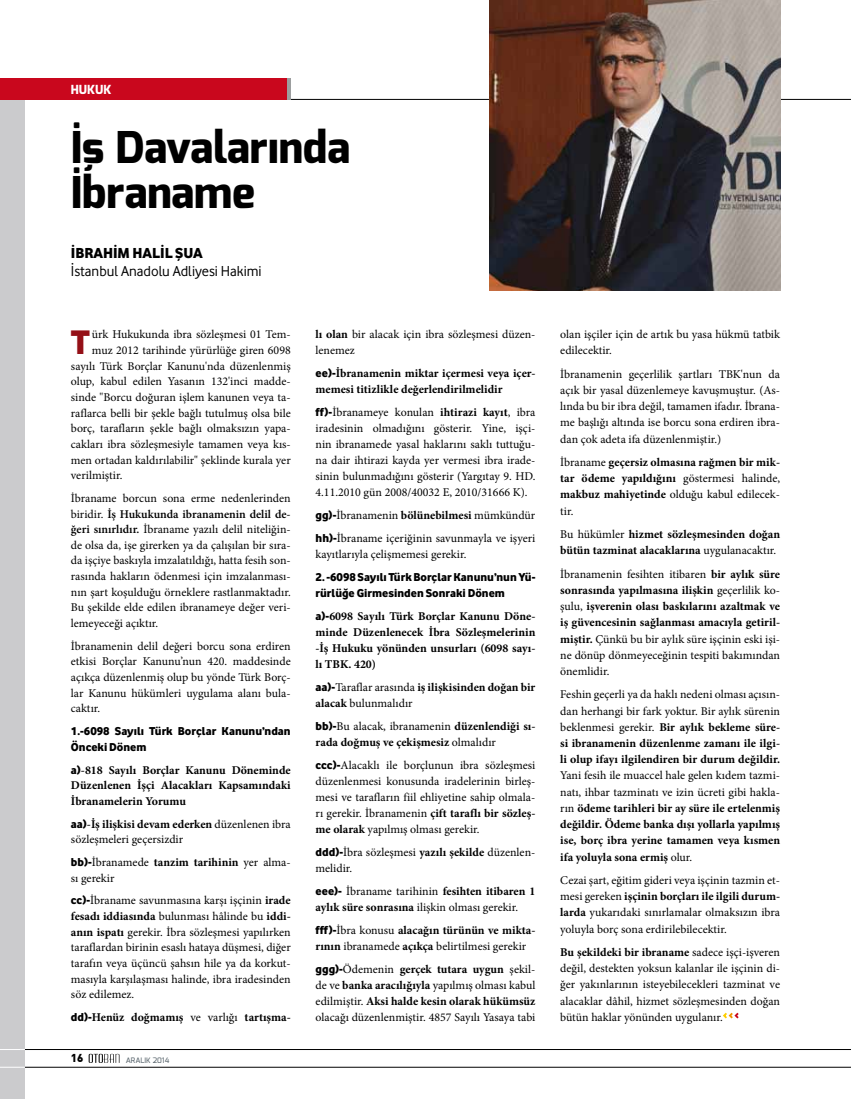
<style>
.page{position:relative;width:851px;height:1099px;background:#fff}
.page>*{position:absolute;margin:0;border:0;box-sizing:border-box;transform-origin:0 0}
.t1{font:800 43.75px/45px "Exo";color:#000}
.t2{font:35.25px "Vodafone Ex B";color:#941017}
.t3{font:15px "Vodafone Rg";color:#000}
.t4{font:15px "Vodafone Ex B";color:#000}
.t5{font:800 12.5px "Exo";color:#fff}
.t6{font:11.88px/16.2px "Minion Pro";color:#000;text-align:justify}
.t7{font:700 11.88px/16.2px "Minion Pro";color:#000;text-align:justify}
.t8{font:11.88px/15.6px "Vodafone Ex B";color:#000}
.t9{font:900 11.25px "DIN";color:#000}
.t10{font:500 7.5px "Exo";color:#5a666e}
.s1{font-weight:600}
.s2{font-family:"Vodafone Ex B";font-weight:400}
.s3{font-family:"Vodafone Ex B"}
.s4{font-weight:700}
.s5{font-weight:400}
</style>
<div class="page">
<hr style="left:0;top:1066px;width:850px;height:1px;background:#000">
<hr style="left:0;top:1049px;width:850px;height:1px;background:#000">
<div style="left:0;top:99px;width:25px;height:999px;background:#cbcbcd"></div>
<svg style="left:0;top:1066px;width:24px;height:1px"></svg>
<svg style="left:0;top:1049px;width:25px;height:1px"></svg>
<hr style="left:0;top:99px;width:850px;height:1px;background:#000">
<svg style="left:0;top:99px;width:25px;height:1px"></svg>
<div style="left:0;top:78px;width:291px;height:21px;background:#c9071d"></div>
<hr style="left:287px;top:78px;width:4px;height:21px;background:#9c9e9f">
<svg style="left:89px;top:1053px;width:30px;height:9px"></svg>
<svg style="left:723px;top:1012px;width:16px;height:7px"></svg>
<img style="left:489px;top:0;width:291px;height:291px">
<p class="t5" style="left:71px;top:81px;width:42px">HUKUK</p>
<h1 class="t1" style="left:71px;top:125px;width:280px">İş Davalarında<br>İbraname</h1>
<p class="t4" style="left:71px;top:244px;width:133px">İBRAHİM HALİL ŞUA</p>
<p class="t3" style="left:71px;top:263px;width:192px">İstanbul Anadolu Adliyesi Hakimi</p>
<h2 class="t2" style="left:71px;top:320px;width:21px">T</h2>
<p class="t6" style="left:92px;top:326px;width:200px">ürk Hukukunda ibra sözleşmesi 01 Tem-</p>
<p class="t6" style="left:92px;top:342px;width:200px">muz 2012 tarihinde yürürlüğe giren 6098</p>
<p class="t6" style="left:71px;top:358px;width:221px">sayılı Türk Borçlar Kanunu'nda düzenlenmiş</p>
<p class="t6" style="left:71px;top:373px;width:221px">olup, kabul edilen Yasanın 132'inci madde-</p>
<p class="t6" style="left:71px;top:389px;width:221px">sinde "Borcu doğuran işlem kanunen veya ta-</p>
<p class="t6" style="left:71px;top:404px;width:221px">raflarca belli bir şekle bağlı tutulmuş olsa bile</p>
<p class="t6" style="left:71px;top:420px;width:221px">borç, tarafların şekle bağlı olmaksızın yapa-</p>
<p class="t6" style="left:71px;top:436px;width:221px">cakları ibra sözleşmesiyle tamamen veya kıs-</p>
<p class="t6" style="left:71px;top:451px;width:221px">men ortadan kaldırılabilir" şeklinde kurala yer</p>
<p class="t6" style="left:71px;top:467px;width:53px">verilmiştir.</p>
<p class="t6" style="left:71px;top:490px;width:221px;line-height:15.6px">İbraname borcun sona erme nedenlerinden biridir. <span class="s1">İş Hukukunda ibranamenin delil de&shy;ğeri sınırlıdır.</span> İbraname yazılı delil niteliğin&shy;de olsa da, işe girerken ya da çalışılan bir sıra&shy;da işçiye baskıyla imzalatıldığı, hatta fesih son&shy;rasında hakların ödenmesi için imzalanması&shy;nın şart koşulduğu örneklere rastlanmaktadır.<br>Bu şekilde elde edilen ibranameye değer veri&shy;lemeyeceği açıktır.</p>
<p class="t6" style="left:71px;top:638px;width:221px;line-height:15.6px">İbranamenin delil değeri borcu sona erdiren etkisi Borçlar Kanunu’nun 420. maddesinde açıkça düzenlenmiş olup bu yönde Türk Borç&shy;lar Kanunu hükümleri uygulama alanı bula&shy;caktır.</p>
<p class="t8" style="left:71px;top:723px;width:221px">1.-6098 Sayılı Türk Borçlar Kanunu’ndan<br>Önceki Dönem</p>
<p class="t7" style="left:71px;top:761px;width:221px;line-height:15.6px"><span class="s2">a)</span>-818 Sayılı Borçlar Kanunu Döneminde Düzenlenen İşçi Alacakları Kapsamındaki İbranamelerin Yorumu</p>
<p class="t6" style="left:71px;top:816px;width:221px;line-height:15.6px"><span class="s3">aa)</span><span class="s4">-İş ilişkisi devam ederken</span> düzenlenen ibra sözleşmeleri geçersizdir</p>
<p class="t6" style="left:71px;top:854px;width:221px;line-height:15.6px"><span class="s3">bb)-</span>İbranamede <span class="s4">tanzim tarihinin</span> yer alma&shy;sı gerekir</p>
<p class="t6" style="left:71px;top:892px;width:221px;line-height:15.6px"><span class="s3">cc)-</span>İbraname savunmasına karşı işçinin <span class="s4">irade fesadı iddiasında</span> bulunması hâlinde bu <span class="s4">iddi&shy;anın ispatı</span> gerekir. İbra sözleşmesi yapılırken taraflardan birinin esaslı hataya düşmesi, diğer tarafın veya üçüncü şahsın hile ya da korkut&shy;masıyla karşılaşması halinde, ibra iradesinden söz edilemez.</p>
<p class="t7" style="left:71px;top:1008px;width:221px"><span class="s2">dd)-</span>Henüz doğmamış <span class="s5">ve varlığı</span> tartışma-</p>
<p class="t9" style="left:71px;top:1050px;width:14px">16</p>
<p class="t10" style="left:126px;top:1055px;width:45px">ARALIK 2014</p>
<p class="t6" style="left:315px;top:326px;width:221px"><span class="s4">lı olan</span> bir alacak için ibra sözleşmesi düzen&shy;lenemez</p>
<p class="t7" style="left:315px;top:365px;width:221px"><span class="s2">ee)-</span>İbranamenin miktar içermesi veya içer&shy;memesi titizlikle değerlendirilmelidir</p>
<p class="t6" style="left:315px;top:404px;width:221px"><span class="s3">ff)-</span>İbranameye konulan <span class="s4">ihtirazi kayıt</span>, ibra iradesinin olmadığını gösterir. Yine, işçi&shy;nin ibranamede yasal haklarını saklı tuttuğu&shy;na dair ihtirazi kayda yer vermesi ibra irade&shy;sinin bulunmadığını gösterir (Yargıtay 9. HD.<br>4.11.2010 gün 2008/40032 E, 2010/31666 K).</p>
<p class="t6" style="left:315px;top:504px;width:221px;line-height:23px"><span class="s3">gg)-</span>İbranamenin <span class="s4">bölünebilmesi</span> mümkündür <span class="s3">hh)-</span>İbraname içeriğinin savunmayla ve işyeri</p>
<p class="t6" style="left:315px;top:546px;width:152px">kayıtlarıyla çelişmemesi gerekir.</p>
<p class="t8" style="left:315px;top:569px;width:221px;line-height:16px">2. -6098 Sayılı Türk Borçlar Kanunu’nun Yü&shy;rürlüğe Girmesinden Sonraki Dönem</p>
<p class="t7" style="left:315px;top:608px;width:221px"><span class="s2">a)-</span>6098 Sayılı Türk Borçlar Kanunu Döne&shy;minde Düzenlenecek İbra Sözleşmelerinin -İş Hukuku yönünden unsurları (6098 sayı&shy;lı TBK. 420)</p>
<p class="t6" style="left:315px;top:679px;width:221px"><span class="s3">aa)-</span>Taraflar arasında <span class="s4">iş ilişkisinden doğan bir alacak</span> bulunmalıdır</p>
<p class="t7" style="left:315px;top:718px;width:221px"><span class="s2">bb)-</span><span class="s5">Bu alacak, ibranamenin</span> düzenlendiği sı&shy;rada doğmuş ve çekişmesiz <span class="s5">olmalıdır</span></p>
<p class="t6" style="left:315px;top:757px;width:221px"><span class="s3">ccc)-</span>Alacaklı ile borçlunun ibra sözleşmesi düzenlenmesi konusunda iradelerinin birleş&shy;mesi ve tarafların fiil ehliyetine sahip olmala&shy;rı gerekir. İbranamenin <span class="s4">çift taraflı bir sözleş&shy;me olarak</span> yapılmış olması gerekir.</p>
<p class="t6" style="left:315px;top:844px;width:221px"><span class="s3">ddd)-</span>İbra sözleşmesi <span class="s4">yazılı şekilde</span> düzenlen&shy;melidir.</p>
<p class="t6" style="left:315px;top:883px;width:221px"><span class="s3">eee)-</span> İbraname tarihinin <span class="s4">fesihten itibaren 1 aylık süre sonrasına</span> ilişkin olması gerekir.</p>
<p class="t6" style="left:315px;top:922px;width:221px"><span class="s3">fff)-</span>İbra konusu <span class="s4">alacağın türünün ve mikta&shy;rının</span> ibranamede <span class="s4">açıkça</span> belirtilmesi gerekir</p>
<p class="t6" style="left:315px;top:961px;width:221px"><span class="s3">ggg)-</span>Ödemenin <span class="s4">gerçek tutara uygun</span> şekil&shy;de ve <span class="s4">banka aracılığıyla</span> yapılmış olması kabul edilmiştir. <span class="s4">Aksi halde kesin olarak hükümsüz </span>olacağı düzenlenmiştir. 4857 Sayılı Yasaya tabi</p>
<p class="t6" style="left:560px;top:326px;width:221px">olan işçiler için de artık bu yasa hükmü tatbik edilecektir.</p>
<p class="t6" style="left:560px;top:366px;width:221px">İbranamenin geçerlilik şartları TBK'nun da açık bir yasal düzenlemeye kavuşmuştur. (As&shy;lında bu bir ibra değil, tamamen ifadır. İbrana&shy;me başlığı altında ise borcu sona erdiren ibra&shy;dan çok adeta ifa düzenlenmiştir.)</p>
<p class="t7" style="left:560px;top:454px;width:221px"><span class="s5">İbraname</span> geçersiz olmasına rağmen bir mik&shy;tar ödeme yapıldığını <span class="s5">göstermesi halinde, </span>makbuz mahiyetinde <span class="s5">olduğu kabul edilecek&shy;tir.</span></p>
<p class="t7" style="left:560px;top:526px;width:221px"><span class="s5">Bu hükümler</span> hizmet sözleşmesinden doğan bütün tazminat alacaklarına <span class="s5">uygulanacaktır.</span></p>
<p class="t6" style="left:560px;top:565px;width:221px">İbranamenin fesihten itibaren <span class="s4">bir aylık süre sonrasında yapılmasına ilişkin</span> geçerlilik ko&shy;şulu, <span class="s4">işverenin olası baskılarını azaltmak ve iş güvencesinin sağlanması amacıyla getiril&shy;miştir.</span> Çünkü bu bir aylık süre işçinin eski işi&shy;ne dönüp dönmeyeceğinin tespiti bakımından önemlidir.</p>
<p class="t6" style="left:560px;top:686px;width:221px">Feshin geçerli ya da haklı nedeni olması açısın&shy;dan herhangi bir fark yoktur. Bir aylık sürenin beklenmesi gerekir. <span class="s4">Bir aylık bekleme süre&shy;si ibranamenin düzenlenme zamanı ile ilgi&shy;li olup ifayı ilgilendiren bir durum değildir.</span></p>
<p class="t7" style="left:560px;top:767px;width:221px"><span class="s5">Yani fesih ile muaccel hale gelen kıdem tazmi&shy;natı, ihbar tazminatı ve izin ücreti gibi hakla&shy;rın</span> ödeme tarihleri bir ay süre ile ertelenmiş değildir. Ödeme banka dışı yollarla yapılmış ise, borç ibra yerine tamamen veya kısmen ifa yoluyla sona ermiş <span class="s5">olur.</span></p>
<p class="t6" style="left:560px;top:872px;width:221px">Cezai şart, eğitim gideri veya işçinin tazmin et&shy;mesi gereken <span class="s4">işçinin borçları ile ilgili durum&shy;larda</span> yukarıdaki sınırlamalar olmaksızın ibra yoluyla borç sona erdirilebilecektir.</p>
<p class="t6" style="left:560px;top:944px;width:221px"><span class="s4">Bu şekildeki bir ibraname</span> sadece işçi-işveren değil, destekten yoksun kalanlar ile işçinin di&shy;ğer yakınlarının isteyebilecekleri tazminat ve alacaklar dâhil, hizmet sözleşmesinden doğan bütün haklar yönünden uygulanır.</p>
</div>
